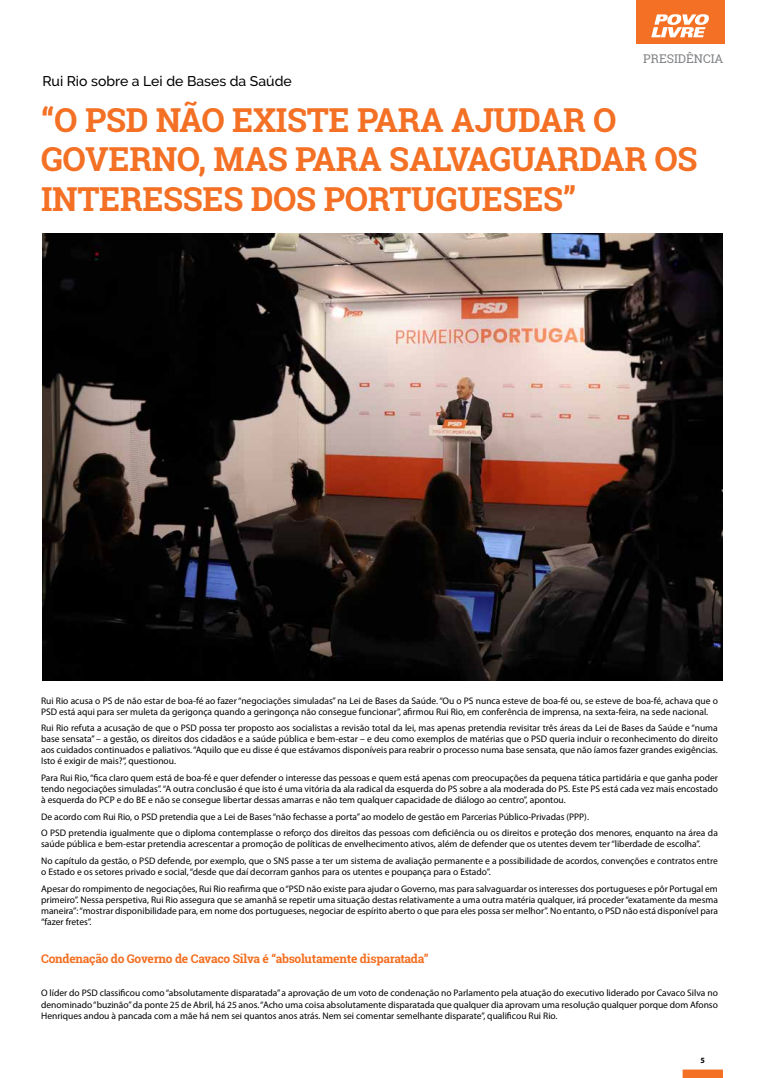
<style>
.page{position:relative;width:766px;height:1078px;background:#fff}
.page>*{position:absolute;margin:0;border:0;box-sizing:border-box;transform-origin:0 0}
.t1{font:700 33px/39.6px "Roboto Slab";letter-spacing:-.01em;color:#f37024}
.t2{font:500 14px "Raleway";color:#000}
.t3{font:700 12px "Roboto Slab";letter-spacing:-.02em;color:#f36f21}
.t4{font:12px "Roboto Slab";color:#808285}
.t5{font:9.5px/11px "Myriad Pro";color:#000}
.t6{font:700 8px "Myriad Pro";color:#000}
</style>
<div class="page">
<div style="left:683px;top:1069px;width:39px;height:8px;background:#f37024"></div>
<div style="left:682px;top:1069px;width:40px;height:8px;border:1px solid #f37024"></div>
<div style="left:635px;top:0;width:89px;height:44px;background:#f37024"></div>
<svg style="left:651px;top:14px;width:58px;height:23px"></svg>
<img style="left:43px;top:233px;width:679px;height:447px">
<p class="t4" style="left:643px;top:51px;width:82px">PRESIDÊNCIA</p>
<h1 class="t1" style="left:41px;top:100px;width:657px">“O PSD NÃO EXISTE PARA AJUDAR O<br>GOVERNO, MAS PARA SALVAGUARDAR OS<br>INTERESSES DOS PORTUGUESES”</h1>
<h2 class="t2" style="left:43px;top:72px;width:251px">Rui Rio sobre a Lei de Bases da Saúde</h2>
<p class="t5" style="left:41px;top:694px;width:678px">Rui Rio acusa o PS de não estar de boa-fé ao fazer “negociações simuladas” na Lei de Bases da Saúde. “Ou o PS nunca esteve de boa-fé ou, se esteve de boa-fé, achava que o<br>PSD está aqui para ser muleta da gerigonça quando a geringonça não consegue funcionar”, afirmou Rui Rio, em conferência de imprensa, na sexta-feira, na sede nacional.</p>
<p class="t5" style="left:41px;top:722px;width:678px;text-align:justify">Rui Rio refuta a acusação de que o PSD possa ter proposto aos socialistas a revisão total da lei, mas apenas pretendia revisitar três áreas da Lei de Bases da Saúde e “numa base sensata” – a gestão, os direitos dos cidadãos e a saúde pública e bem-estar – e deu como exemplos de matérias que o PSD queria incluir o reconhecimento do direito aos cuidados continuados e paliativos. “Aquilo que eu disse é que estávamos disponíveis para reabrir o processo numa base sensata, que não íamos fazer grandes exigências.<br>Isto é exigir de mais?”, questionou.</p>
<p class="t5" style="left:41px;top:772px;width:678px;text-align:justify">Para Rui Rio, “fica claro quem está de boa-fé e quer defender o interesse das pessoas e quem está apenas com preocupações da pequena tática partidária e que ganha poder tendo negociações simuladas”. “A outra conclusão é que isto é uma vitória da ala radical da esquerda do PS sobre a ala moderada do PS. Este PS está cada vez mais encostado à esquerda do PCP e do BE e não se consegue libertar dessas amarras e não tem qualquer capacidade de diálogo ao centro”, apontou.</p>
<p class="t5" style="left:41px;top:807px;width:678px;line-height:16.7px">De acordo com Rui Rio, o PSD pretendia que a Lei de Bases “não fechasse a porta” ao modelo de gestão em Parcerias Público-Privadas (PPP).<br>O PSD pretendia igualmente que o diploma contemplasse o reforço dos direitos das pessoas com deficiência ou os direitos e proteção dos menores, enquanto na área da</p>
<p class="t5" style="left:41px;top:835px;width:678px;line-height:16.7px">saúde pública e bem-estar pretendia acrescentar a promoção de políticas de envelhecimento ativos, além de defender que os utentes devem ter “liberdade de escolha”.<br>No capítulo da gestão, o PSD defende, por exemplo, que o SNS passe a ter um sistema de avaliação permanente e a possibilidade de acordos, convenções e contratos entre</p>
<p class="t5" style="left:41px;top:863px;width:678px;line-height:16.7px">o Estado e os setores privado e social, “desde que daí decorram ganhos para os utentes e poupança para o Estado”.<br>Apesar do rompimento de negociações, Rui Rio reafirma que o “PSD não existe para ajudar o Governo, mas para salvaguardar os interesses dos portugueses e pôr Portugal em</p>
<p class="t5" style="left:41px;top:893px;width:678px;text-align:justify">primeiro”. Nessa perspetiva, Rui Rio assegura que se amanhã se repetir uma situação destas relativamente a uma outra matéria qualquer, irá proceder “exatamente da mesma maneira”: “mostrar disponibilidade para, em nome dos portugueses, negociar de espírito aberto o que para eles possa ser melhor”. No entanto, o PSD não está disponível para “fazer fretes”.</p>
<p class="t3" style="left:41px;top:950px;width:389px">Condenação do Governo de Cavaco Silva é “absolutamente disparatada”</p>
<p class="t5" style="left:41px;top:987px;width:678px;text-align:justify">O líder do PSD classificou como “absolutamente disparatada” a aprovação de um voto de condenação no Parlamento pela atuação do executivo liderado por Cavaco Silva no denominado “buzinão” da ponte 25 de Abril, há 25 anos. “Acho uma coisa absolutamente disparatada que qualquer dia aprovam uma resolução qualquer porque dom Afonso Henriques andou à pancada com a mãe há nem sei quantos anos atrás. Nem sei comentar semelhante disparate”, qualificou Rui Rio.</p>
<p class="t6" style="left:700px;top:1054px;width:6px">5</p>
</div>
